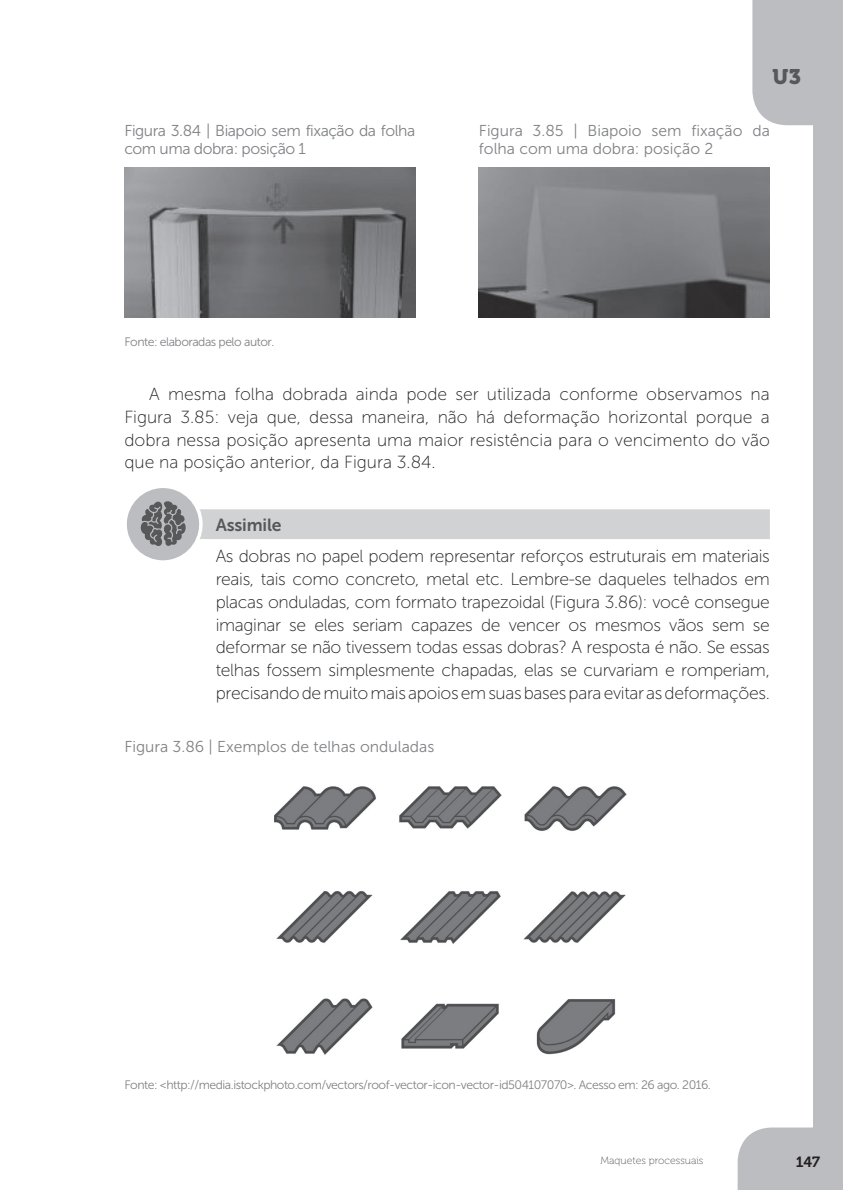
<style>
.page{position:relative;width:843px;height:1190px;background:#fff}
.page>*{position:absolute;margin:0;border:0;box-sizing:border-box;transform-origin:0 0}
.t1{font:21px "Museo 900";color:#57585a}
.t2{font:17.5px/22.8px "Museo Sans 100";letter-spacing:-.01em;color:#231f20;text-align:justify}
.t3{font:17.5px "Museo Sans 700";letter-spacing:-.01em;color:#57585a}
.t4{font:15.75px/17.5px "Museo Sans 300";color:#808285}
.t5{font:15.75px/17.5px "Museo Sans 300";letter-spacing:-.03em;color:#808285}
.t6{font:14.7px "Museo 700";color:#231f20}
.t7{font:12.25px "Museo Sans 300";letter-spacing:-.04em;color:#808285}
.t8{font:10.5px "Museo 100";color:#57585a}
</style>
<div class="page">
<svg style="left:737px;top:1127px;width:75px;height:63px;background:#c0c1c4"></svg>
<svg style="left:752px;top:0;width:60px;height:318px"></svg>
<div style="left:812px;top:0;width:30px;height:1190px;background:#bcbdc0"></div>
<img style="left:124px;top:167px;width:291px;height:151px">
<img style="left:478px;top:167px;width:291px;height:151px">
<div style="left:132px;top:509px;width:637px;height:30px;background:#d1d2d4;border:2px solid #d1d2d4"></div>
<div style="left:125px;top:486px;width:76px;height:76px;background:#bcbdc0;border-radius:50%"></div>
<div style="left:123px;top:484px;width:79px;height:80px;border:4px solid #fff;border-radius:50%"></div>
<svg style="left:140px;top:501px;width:46px;height:45px"></svg>
<img style="left:274px;top:786px;width:353px;height:269px">
<p class="t1" style="left:772px;top:65px;width:30px">U3</p>
<p class="t5" style="left:124px;top:122px;width:292px">Figura 3.84 | Biapoio sem fixação da folha com uma dobra: posição 1</p>
<p class="t4" style="left:478px;top:122px;width:292px">Figura 3.85 | Biapoio sem fixação da folha com uma dobra: posição 2</p>
<p class="t7" style="left:124px;top:335px;width:151px">Fonte: elaboradas pelo autor.</p>
<p class="t2" style="left:124px;top:383px;width:646px;text-indent:25px">A mesma folha dobrada ainda pode ser utilizada conforme observamos na Figura 3.85: veja que, dessa maneira, não há deformação horizontal porque a dobra nessa posição apresenta uma maior resistência para o vencimento do vão que na posição anterior, da Figura 3.84.</p>
<p class="t3" style="left:216px;top:515px;width:67px">Assimile</p>
<p class="t2" style="left:215px;top:545px;width:555px">As dobras no papel podem representar reforços estruturais em materiais reais, tais como concreto, metal etc. Lembre-se daqueles telhados em placas onduladas, com formato trapezoidal (Figura 3.86): você consegue imaginar se eles seriam capazes de vencer os mesmos vãos sem se deformar se não tivessem todas essas dobras? A resposta é não. Se essas telhas fossem simplesmente chapadas, elas se curvariam e romperiam, precisando de muito mais apoios em suas bases para evitar as deformações.</p>
<p class="t4" style="left:124px;top:738px;width:311px">Figura 3.86 | Exemplos de telhas onduladas</p>
<p class="t7" style="left:124px;top:1078px;width:588px">Fonte: &lt;http://media.istockphoto.com/vectors/roof-vector-icon-vector-id504107070&gt;. Acesso em: 26 ago. 2016.</p>
<p class="t8" style="left:600px;top:1155px;width:104px">Maquetes processuais</p>
<p class="t6" style="left:795px;top:1154px;width:26px">147</p>
</div>
